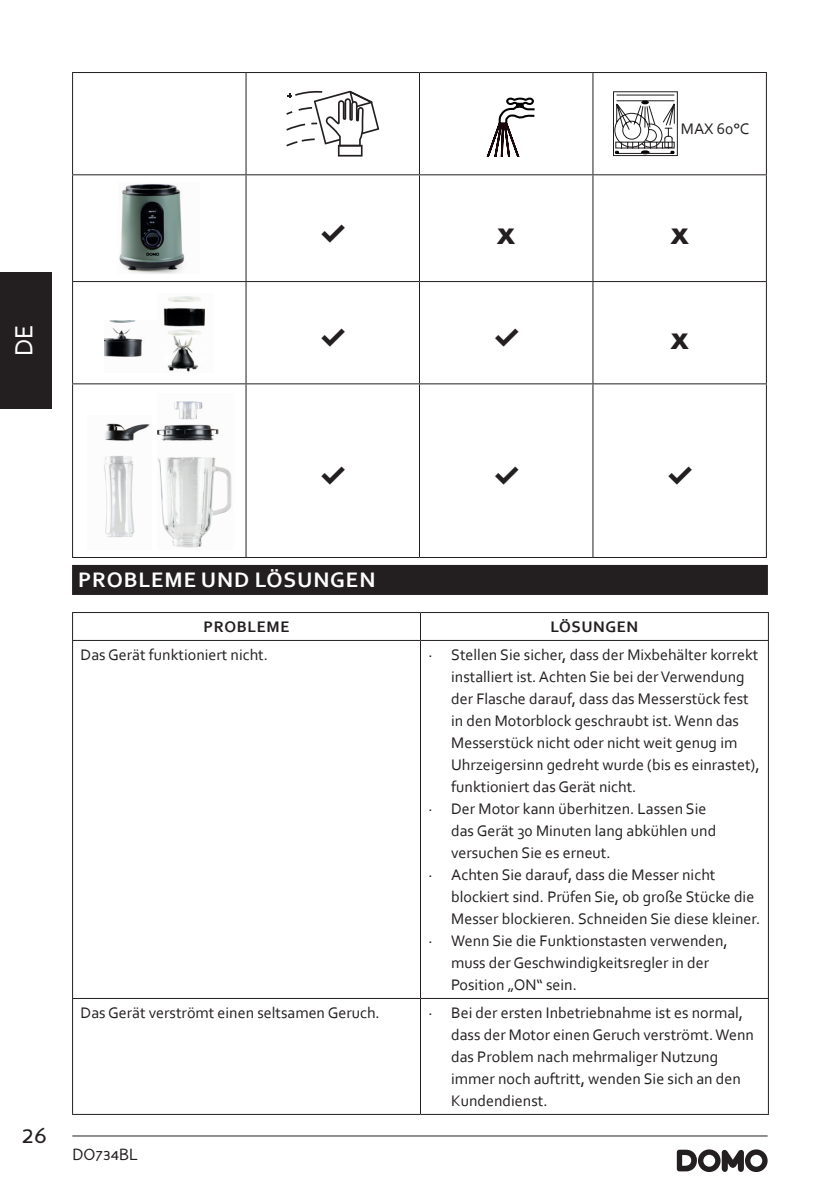
<style>
.page{position:relative;width:840px;height:1191px;background:#fff}
.page>*{position:absolute;margin:0;border:0;box-sizing:border-box;transform-origin:0 0}
.t1{font:32px "Inter";color:#231f20}
.t2{font:900 32px "Avenir";color:#231f20}
.t3{font:26px "Corbel";color:#fff}
.t4{font:24px "Perspective Sans";color:#231f20}
.t5{font:700 22px "Corbel";letter-spacing:.04em;color:#fff}
.t6{font:16px/22px "Corbel";color:#231f20}
.t7{font:700 16px "Corbel";letter-spacing:.04em;color:#231f20}
.t8{font:16px "Perspective Sans";color:#231f20}
</style>
<div class="page">
<hr style="left:72px;top:1135px;width:695px;height:1px;background:#231f20">
<svg style="left:676px;top:1149px;width:91px;height:23px"></svg>
<div style="left:0;top:272px;width:51px;height:136px;background:#231f20"></div>
<div style="left:72px;top:565px;width:695px;height:30px;background:#231f20"></div>
<hr style="left:72px;top:72px;width:174px;height:1px;background:#231f20">
<hr style="left:72px;top:73px;width:1px;height:101px;background:#231f20">
<hr style="left:246px;top:72px;width:173px;height:1px;background:#231f20">
<hr style="left:245px;top:73px;width:1px;height:101px;background:#231f20">
<hr style="left:419px;top:72px;width:173px;height:1px;background:#231f20">
<hr style="left:419px;top:73px;width:1px;height:101px;background:#231f20">
<hr style="left:592px;top:72px;width:174px;height:1px;background:#231f20">
<hr style="left:592px;top:73px;width:1px;height:101px;background:#231f20">
<hr style="left:765px;top:73px;width:1px;height:101px;background:#231f20">
<hr style="left:72px;top:174px;width:174px;height:1px;background:#231f20">
<hr style="left:72px;top:175px;width:1px;height:106px;background:#231f20">
<hr style="left:246px;top:174px;width:173px;height:1px;background:#231f20">
<hr style="left:245px;top:175px;width:1px;height:106px;background:#231f20">
<hr style="left:419px;top:174px;width:173px;height:1px;background:#231f20">
<hr style="left:419px;top:175px;width:1px;height:106px;background:#231f20">
<hr style="left:592px;top:174px;width:174px;height:1px;background:#231f20">
<hr style="left:592px;top:175px;width:1px;height:106px;background:#231f20">
<hr style="left:765px;top:175px;width:1px;height:106px;background:#231f20">
<hr style="left:72px;top:281px;width:174px;height:1px;background:#231f20">
<hr style="left:72px;top:282px;width:1px;height:101px;background:#231f20">
<hr style="left:246px;top:281px;width:173px;height:1px;background:#231f20">
<hr style="left:245px;top:282px;width:1px;height:101px;background:#231f20">
<hr style="left:419px;top:281px;width:173px;height:1px;background:#231f20">
<hr style="left:419px;top:282px;width:1px;height:101px;background:#231f20">
<hr style="left:592px;top:281px;width:174px;height:1px;background:#231f20">
<hr style="left:592px;top:282px;width:1px;height:101px;background:#231f20">
<hr style="left:765px;top:282px;width:1px;height:101px;background:#231f20">
<hr style="left:72px;top:383px;width:174px;height:1px;background:#231f20">
<hr style="left:72px;top:384px;width:1px;height:173px;background:#231f20">
<hr style="left:246px;top:383px;width:173px;height:1px;background:#231f20">
<hr style="left:245px;top:384px;width:1px;height:173px;background:#231f20">
<hr style="left:419px;top:383px;width:173px;height:1px;background:#231f20">
<hr style="left:419px;top:384px;width:1px;height:173px;background:#231f20">
<hr style="left:592px;top:383px;width:174px;height:1px;background:#231f20">
<hr style="left:592px;top:384px;width:1px;height:173px;background:#231f20">
<hr style="left:765px;top:384px;width:1px;height:173px;background:#231f20">
<hr style="left:72px;top:557px;width:174px;height:1px;background:#231f20">
<hr style="left:246px;top:557px;width:173px;height:1px;background:#231f20">
<hr style="left:419px;top:557px;width:173px;height:1px;background:#231f20">
<hr style="left:592px;top:557px;width:174px;height:1px;background:#231f20">
<svg style="left:286px;top:91px;width:93px;height:66px"></svg>
<svg style="left:487px;top:98px;width:47px;height:58px"></svg>
<hr style="left:616px;top:95px;width:57px;height:1px;background:#201d1e">
<svg style="left:614px;top:100px;width:61px;height:54px"></svg>
<div style="left:612px;top:91px;width:65px;height:65px;border:1px solid #231f20"></div>
<img style="left:119px;top:184px;width:66px;height:89px">
<img style="left:105px;top:321px;width:38px;height:36px">
<img style="left:163px;top:296px;width:42px;height:76px">
<img style="left:104px;top:423px;width:46px;height:115px">
<img style="left:157px;top:401px;width:75px;height:147px">
<hr style="left:72px;top:612px;width:348px;height:1px;background:#231f20">
<svg style="left:72px;top:613px;width:1px;height:27px"></svg>
<hr style="left:420px;top:612px;width:348px;height:1px;background:#231f20">
<svg style="left:420px;top:613px;width:1px;height:27px"></svg>
<svg style="left:767px;top:613px;width:1px;height:27px"></svg>
<hr style="left:72px;top:640px;width:348px;height:1px;background:#231f20">
<hr style="left:72px;top:641px;width:1px;height:357px;background:#231f20">
<hr style="left:420px;top:640px;width:348px;height:1px;background:#231f20">
<hr style="left:420px;top:641px;width:1px;height:357px;background:#231f20">
<hr style="left:767px;top:641px;width:1px;height:357px;background:#231f20">
<hr style="left:72px;top:998px;width:348px;height:1px;background:#231f20">
<hr style="left:72px;top:999px;width:1px;height:115px;background:#231f20">
<hr style="left:420px;top:998px;width:348px;height:1px;background:#231f20">
<hr style="left:420px;top:999px;width:1px;height:115px;background:#231f20">
<hr style="left:767px;top:999px;width:1px;height:115px;background:#231f20">
<hr style="left:72px;top:1114px;width:348px;height:1px;background:#231f20">
<hr style="left:420px;top:1114px;width:348px;height:1px;background:#231f20">
<h2 class="t3" style="left:8px;top:356px;width:33px;rotate:-90deg">DE</h2>
<p class="t6" style="left:680px;top:117px;width:70px">MAX 60°C</p>
<h1 class="t1" style="left:318px;top:209px;width:30px">✓</h1>
<h1 class="t2" style="left:497px;top:206px;width:19px">x</h1>
<h1 class="t2" style="left:670px;top:206px;width:19px">x</h1>
<h1 class="t1" style="left:318px;top:313px;width:30px">✓</h1>
<h1 class="t1" style="left:492px;top:313px;width:30px">✓</h1>
<h1 class="t2" style="left:670px;top:310px;width:19px">x</h1>
<h1 class="t1" style="left:318px;top:451px;width:30px">✓</h1>
<h1 class="t1" style="left:492px;top:451px;width:30px">✓</h1>
<h1 class="t1" style="left:665px;top:451px;width:30px">✓</h1>
<h3 class="t4" style="left:22px;top:1120px;width:27px">26</h3>
<h3 class="t5" style="left:78px;top:566px;width:298px">PROBLEME UND LÖSUNGEN</h3>
<p class="t7" style="left:203px;top:617px;width:87px">PROBLEME</p>
<p class="t7" style="left:550px;top:617px;width:89px">LÖSUNGEN</p>
<p class="t6" style="left:80px;top:643px;width:189px">Das Gerät funktioniert nicht.</p>
<p class="t6" style="left:428px;top:643px;width:331px">· Stellen Sie sicher, dass der Mixbehälter korrekt</p>
<p class="t6" style="left:451px;top:665px;width:295px">installiert ist. Achten Sie bei der Verwendung</p>
<p class="t6" style="left:451px;top:687px;width:299px">der Flasche darauf, dass das Messerstück fest</p>
<p class="t6" style="left:451px;top:709px;width:289px">in den Motorblock geschraubt ist. Wenn das</p>
<p class="t6" style="left:451px;top:731px;width:287px">Messerstück nicht oder nicht weit genug im</p>
<p class="t6" style="left:451px;top:753px;width:310px">Uhrzeigersinn gedreht wurde (bis es einrastet),</p>
<p class="t6" style="left:451px;top:775px;width:187px">funktioniert das Gerät nicht.</p>
<p class="t6" style="left:428px;top:797px;width:279px">· Der Motor kann überhitzen. Lassen Sie</p>
<p class="t6" style="left:451px;top:819px;width:266px">das Gerät 30 Minuten lang abkühlen und</p>
<p class="t6" style="left:451px;top:841px;width:161px">versuchen Sie es erneut.</p>
<p class="t6" style="left:428px;top:863px;width:288px">· Achten Sie darauf, dass die Messer nicht</p>
<p class="t6" style="left:451px;top:885px;width:304px">blockiert sind. Prüfen Sie, ob große Stücke die</p>
<p class="t6" style="left:451px;top:907px;width:310px">Messer blockieren. Schneiden Sie diese kleiner.</p>
<p class="t6" style="left:428px;top:929px;width:300px">· Wenn Sie die Funktionstasten verwenden,</p>
<p class="t6" style="left:451px;top:951px;width:259px">muss der Geschwindigkeitsregler in der</p>
<p class="t6" style="left:451px;top:973px;width:127px">Position „ON“ sein.</p>
<p class="t6" style="left:80px;top:1001px;width:300px">Das Gerät verströmt einen seltsamen Geruch.</p>
<p class="t6" style="left:451px;top:1001px;width:304px;text-indent:-23px">· Bei der ersten Inbetriebnahme ist es normal, dass der Motor einen Geruch verströmt. Wenn das Problem nach mehrmaliger Nutzung immer noch auftritt, wenden Sie sich an den Kundendienst.</p>
<p class="t8" style="left:72px;top:1145px;width:67px">DO734BL</p>
</div>
